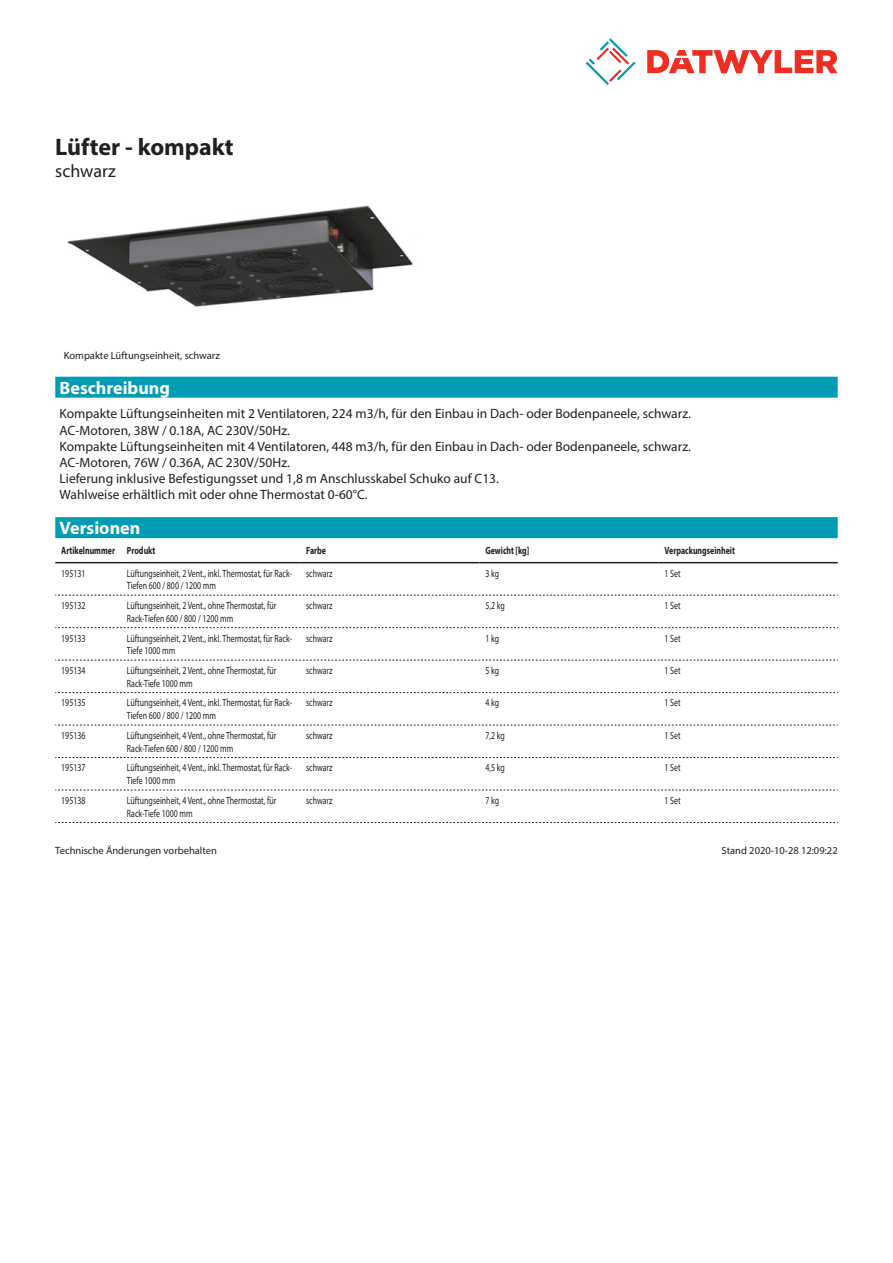
<style>
.page{position:relative;width:893px;height:1263px;background:#fff}
.page>*{position:absolute;margin:0;border:0;box-sizing:border-box;transform-origin:0 0}
.Product_Head{font:700 24px "Myriad Pro";color:#231f20}
.Standard_Head_Proper{font:700 18px "Myriad Pro";color:#fff}
.SubHead{font:18px "Myriad Pro";color:#231f20}
.Standard_text{font:13.5px/16.2px "Myriad Pro";color:#231f20}
.myriadlight{font:10.5px/12.6px "Myriad Pro";color:#231f20;scale:.75 1}
.myriadbold{font:700 10.5px "Myriad Pro";color:#231f20;scale:.75 1}
.Footnote{font:10.5px "Myriad Pro";color:#231f20}
.imagetext{font:10.5px "Myriad Pro";color:#231f20}
</style>
<div class="page">
<svg style="left:586px;top:38px;width:49px;height:47px"></svg>
<svg style="left:647px;top:50px;width:191px;height:23px"></svg>
<img style="left:67px;top:205px;width:346px;height:102px">
<div style="left:55px;top:517px;width:783px;height:21px;background:#009cb3"></div>
<hr style="left:55px;top:562px;width:66px;height:1px;background:#231f20">
<hr style="left:121px;top:562px;width:179px;height:1px;background:#231f20">
<hr style="left:300px;top:562px;width:179px;height:1px;background:#231f20">
<hr style="left:479px;top:562px;width:179px;height:1px;background:#231f20">
<hr style="left:658px;top:562px;width:180px;height:1px;background:#231f20">
<svg style="left:55px;top:595px;width:783px;height:1px"></svg>
<svg style="left:55px;top:627px;width:783px;height:1px"></svg>
<svg style="left:55px;top:660px;width:783px;height:1px"></svg>
<svg style="left:55px;top:692px;width:783px;height:1px"></svg>
<svg style="left:55px;top:725px;width:783px;height:1px"></svg>
<svg style="left:55px;top:757px;width:783px;height:1px"></svg>
<svg style="left:55px;top:790px;width:783px;height:1px"></svg>
<svg style="left:55px;top:822px;width:783px;height:1px"></svg>
<div style="left:55px;top:377px;width:783px;height:21px;background:#009cb3"></div>
<p class="Product_Head" style="left:55px;top:131px;width:180px">Lüfter - kompakt</p>
<p class="SubHead" style="left:55px;top:160px;width:62px">schwarz</p>
<p class="imagetext" style="left:64px;top:349px;width:158px">Kompakte Lüftungseinheit, schwarz</p>
<p class="Standard_Head_Proper" style="left:60px;top:376px;width:112px">Beschreibung</p>
<p class="Standard_text" style="left:60px;top:406px;width:633px">Kompakte Lüftungseinheiten mit 2 Ventilatoren, 224 m3/h, für den Einbau in Dach- oder Bodenpaneele, schwarz.<br>AC-Motoren, 38W / 0.18A, AC 230V/50Hz.<br>Kompakte Lüftungseinheiten mit 4 Ventilatoren, 448 m3/h, für den Einbau in Dach- oder Bodenpaneele, schwarz.<br>AC-Motoren, 76W / 0.36A, AC 230V/50Hz.<br>Lieferung inklusive Befestigungsset und 1,8 m Anschlusskabel Schuko auf C13.<br>Wahlweise erhältlich mit oder ohne Thermostat 0-60°C.</p>
<p class="Standard_Head_Proper" style="left:60px;top:516px;width:82px">Versionen</p>
<p class="myriadbold" style="left:61px;top:544px;width:73px">Artikelnummer</p>
<p class="myriadbold" style="left:127px;top:544px;width:39px">Produkt</p>
<p class="myriadbold" style="left:306px;top:544px;width:28px">Farbe</p>
<p class="myriadbold" style="left:485px;top:544px;width:60px">Gewicht [kg]</p>
<p class="myriadbold" style="left:664px;top:544px;width:95px">Verpackungseinheit</p>
<p class="myriadlight" style="left:61px;top:567px;width:34px">195131</p>
<p class="myriadlight" style="left:127px;top:567px;width:222px">Lüftungseinheit, 2 Vent., inkl. Thermostat, für Rack-<br>Tiefen 600 / 800 / 1200 mm</p>
<p class="myriadlight" style="left:306px;top:567px;width:37px">schwarz</p>
<p class="myriadlight" style="left:485px;top:567px;width:20px">3 kg</p>
<p class="myriadlight" style="left:664px;top:567px;width:23px">1 Set</p>
<p class="myriadlight" style="left:61px;top:599px;width:34px">195132</p>
<p class="myriadlight" style="left:127px;top:599px;width:201px">Lüftungseinheit, 2 Vent., ohne Thermostat, für<br>Rack-Tiefen 600 / 800 / 1200 mm</p>
<p class="myriadlight" style="left:306px;top:599px;width:37px">schwarz</p>
<p class="myriadlight" style="left:485px;top:599px;width:27px">5,2 kg</p>
<p class="myriadlight" style="left:664px;top:599px;width:23px">1 Set</p>
<p class="myriadlight" style="left:61px;top:631px;width:34px">195133</p>
<p class="myriadlight" style="left:127px;top:631px;width:222px">Lüftungseinheit, 2 Vent., inkl. Thermostat, für Rack-<br>Tiefe 1000 mm</p>
<p class="myriadlight" style="left:306px;top:631px;width:37px">schwarz</p>
<p class="myriadlight" style="left:485px;top:631px;width:20px">1 kg</p>
<p class="myriadlight" style="left:664px;top:631px;width:23px">1 Set</p>
<p class="myriadlight" style="left:61px;top:664px;width:34px">195134</p>
<p class="myriadlight" style="left:127px;top:664px;width:201px">Lüftungseinheit, 2 Vent., ohne Thermostat, für<br>Rack-Tiefe 1000 mm</p>
<p class="myriadlight" style="left:306px;top:664px;width:37px">schwarz</p>
<p class="myriadlight" style="left:485px;top:664px;width:20px">5 kg</p>
<p class="myriadlight" style="left:664px;top:664px;width:23px">1 Set</p>
<p class="myriadlight" style="left:61px;top:696px;width:34px">195135</p>
<p class="myriadlight" style="left:127px;top:696px;width:222px">Lüftungseinheit, 4 Vent., inkl. Thermostat, für Rack-<br>Tiefen 600 / 800 / 1200 mm</p>
<p class="myriadlight" style="left:306px;top:696px;width:37px">schwarz</p>
<p class="myriadlight" style="left:485px;top:696px;width:20px">4 kg</p>
<p class="myriadlight" style="left:664px;top:696px;width:23px">1 Set</p>
<p class="myriadlight" style="left:61px;top:729px;width:34px">195136</p>
<p class="myriadlight" style="left:127px;top:729px;width:201px">Lüftungseinheit, 4 Vent., ohne Thermostat, für<br>Rack-Tiefen 600 / 800 / 1200 mm</p>
<p class="myriadlight" style="left:306px;top:729px;width:37px">schwarz</p>
<p class="myriadlight" style="left:485px;top:729px;width:27px">7,2 kg</p>
<p class="myriadlight" style="left:664px;top:729px;width:23px">1 Set</p>
<p class="myriadlight" style="left:61px;top:761px;width:34px">195137</p>
<p class="myriadlight" style="left:127px;top:761px;width:222px">Lüftungseinheit, 4 Vent., inkl. Thermostat, für Rack-<br>Tiefe 1000 mm</p>
<p class="myriadlight" style="left:306px;top:761px;width:37px">schwarz</p>
<p class="myriadlight" style="left:485px;top:761px;width:27px">4,5 kg</p>
<p class="myriadlight" style="left:664px;top:761px;width:23px">1 Set</p>
<p class="myriadlight" style="left:61px;top:794px;width:34px">195138</p>
<p class="myriadlight" style="left:127px;top:794px;width:201px">Lüftungseinheit, 4 Vent., ohne Thermostat, für<br>Rack-Tiefe 1000 mm</p>
<p class="myriadlight" style="left:306px;top:794px;width:37px">schwarz</p>
<p class="myriadlight" style="left:485px;top:794px;width:20px">7 kg</p>
<p class="myriadlight" style="left:664px;top:794px;width:23px">1 Set</p>
<p class="Footnote" style="left:55px;top:844px;width:163px">Technische Änderungen vorbehalten</p>
<p class="Footnote" style="left:722px;top:844px;width:118px">Stand 2020-10-28 12:09:22</p>
</div>
